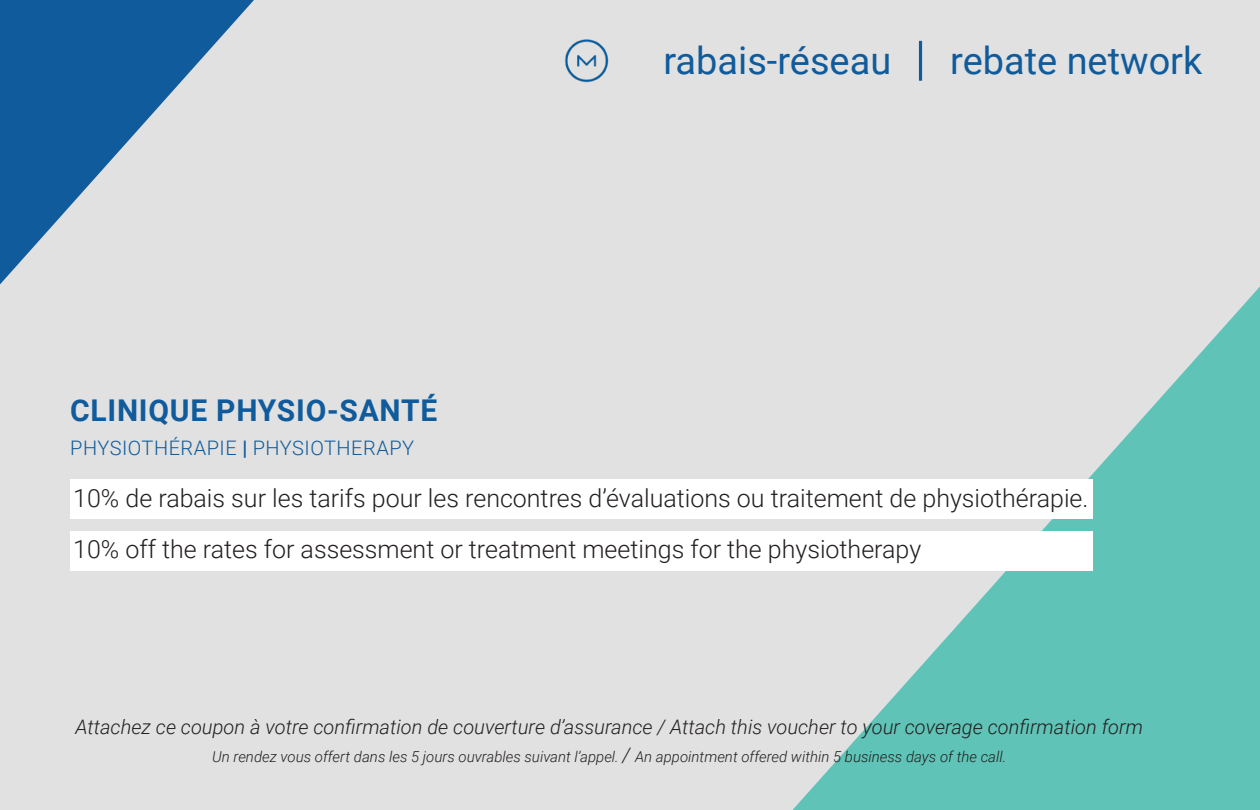
<style>
.page{position:relative;width:1260px;height:810px;background:#e1e1e1}
.page>*{position:absolute;margin:0;border:0;box-sizing:border-box;transform-origin:0 0}
.t1{font:38px "Roboto";color:#105b9c}
.t2{font:700 30px "Roboto";letter-spacing:.025em;color:#105b9c}
.t3{font:300 25px "Roboto";color:#231f20}
.t4{font:italic 300 20px "Roboto";color:#231f20}
.t5{font:300 20px "Roboto";letter-spacing:.025em;color:#105b9c}
.t6{font:italic 300 15px "Roboto";color:#231f20}
.s1{font-family:"Roboto Slab";font-weight:700}
.s2{font-size:20px}
</style>
<div class="page">
<svg style="left:793px;top:286px;width:467px;height:524px;fill:#5fc4b7"></svg>
<img style="left:565px;top:39px;width:44px;height:44px">
<hr style="left:919px;top:41px;width:3px;height:40px;background:#105b9c">
<div style="left:70px;top:480px;width:1023px;height:39px;background:#fff"></div>
<div style="left:70px;top:531px;width:1023px;height:39px;background:#fff"></div>
<svg style="left:0;top:0;width:254px;height:284px;fill:#155e9d"></svg>
<p class="t1" style="left:663px;top:34px;width:229px">rabais-réseau</p>
<p class="t1" style="left:950px;top:34px;width:254px">rebate network</p>
<p class="t2" style="left:70px;top:389px;width:369px">CLINIQUE PHYSIO-SANTÉ</p>
<p class="t5" style="left:70px;top:434px;width:345px">PHYSIOTHÉRAPIE <span class="s1">|</span> PHYSIOTHERAPY</p>
<p class="t3" style="left:73px;top:481px;width:1017px">10% de rabais sur les tarifs pour les rencontres d’évaluations ou traitement de physiothérapie.</p>
<p class="t3" style="left:73px;top:532px;width:849px">10% off the rates for assessment or treatment meetings for the physiotherapy</p>
<p class="t4" style="left:75px;top:713px;width:1069px">Attachez ce coupon à votre confirmation de couverture d’assurance / Attach this voucher to your coverage confirmation form</p>
<p class="t6" style="left:212px;top:747px;width:796px">Un rendez vous offert dans les 5 jours ouvrables suivant l’appel. <span class="s2">/</span> An appointment offered within 5 business days of the call.</p>
</div>
